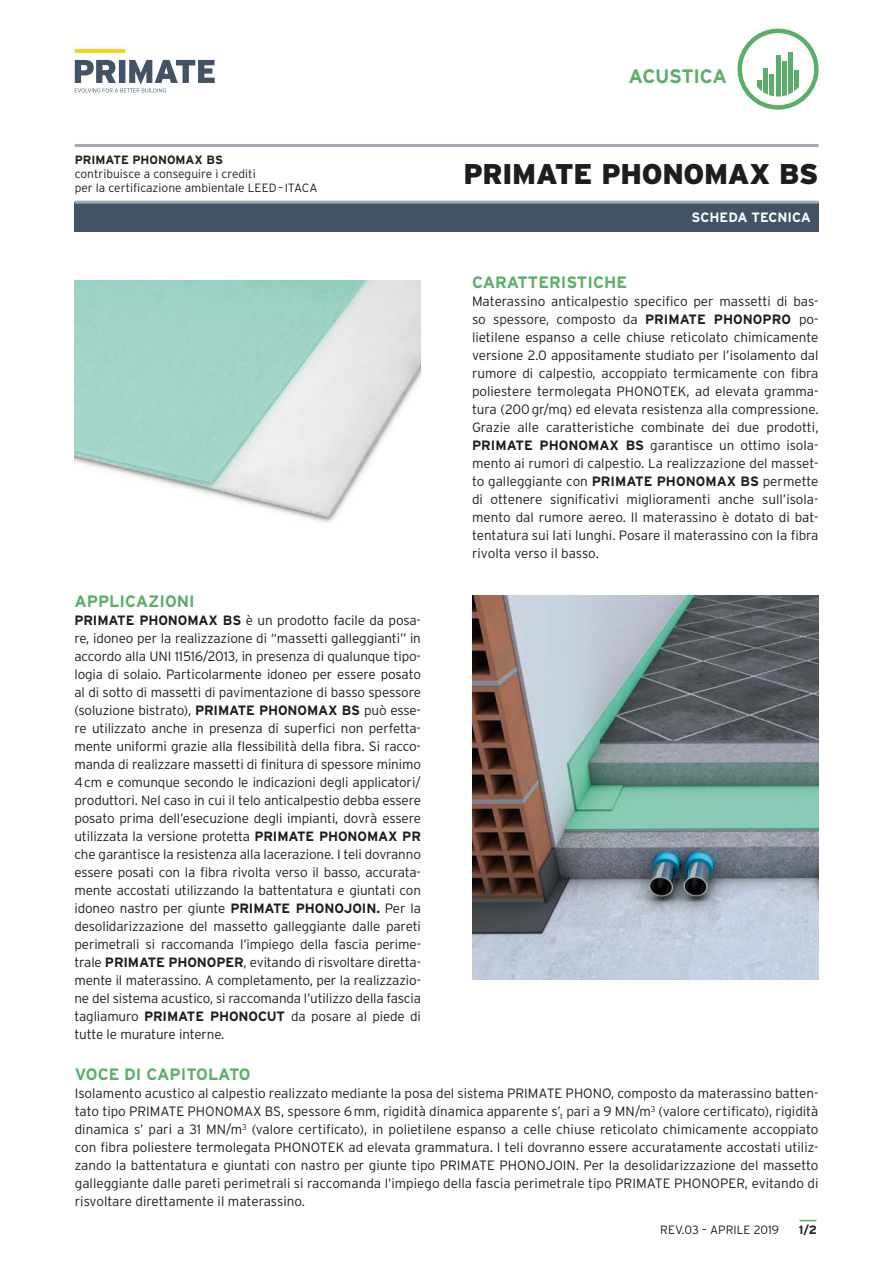
<style>
.page{position:relative;width:893px;height:1263px;background:#fff}
.page>*{position:absolute;margin:0;border:0;box-sizing:border-box;transform-origin:0 0}
.t1{font:900 28.5px "Interstate";letter-spacing:-.01em;color:#1d1d1b}
.t2{font:700 19.5px "Interstate";letter-spacing:-.02em;color:#5bae69}
.t3{font:700 16.5px "Interstate";color:#5bae69}
.t4{font:300 13.5px/18px "Interstate";letter-spacing:-.01em;color:#1d1d1b;text-align:justify}
.t5{font:700 13.5px "Interstate";color:#fff}
.t6{font:300 12px/14.4px "Interstate";color:#1d1d1b}
.t7{font:700 12px "Interstate";color:#1d1d1b}
.s1{font-weight:700}
</style>
<div class="page">
<div style="left:74px;top:202px;width:745px;height:30px;background:#415364"></div>
<img style="left:472px;top:595px;width:347px;height:384px">
<hr style="left:75px;top:201px;width:744px;height:3px;background:#a0a9b1">
<hr style="left:75px;top:144px;width:744px;height:3px;background:#a0a9b1">
<svg style="left:75px;top:49px;width:50px;height:4px"></svg>
<svg style="left:75px;top:60px;width:140px;height:32px"></svg>
<div style="left:737px;top:29px;width:82px;height:81px;border:4px solid #5bae69;border-radius:50%"></div>
<svg style="left:757px;top:80px;width:5px;height:11px"></svg>
<div style="left:763px;top:69px;width:5px;height:28px;background:#5bae69"></div>
<hr style="left:770px;top:74px;width:4px;height:23px;background:#5bae69">
<hr style="left:776px;top:55px;width:4px;height:42px;background:#5bae69">
<hr style="left:782px;top:61px;width:4px;height:36px;background:#5bae69">
<div style="left:788px;top:53px;width:5px;height:44px;background:#5bae69"></div>
<svg style="left:794px;top:70px;width:5px;height:22px"></svg>
<img style="left:74px;top:280px;width:347px;height:242px">
<svg style="left:799px;top:1220px;width:17px;height:1px"></svg>
<p class="t7" style="left:75px;top:153px;width:150px">PRIMATE PHONOMAX BS</p>
<p class="t6" style="left:75px;top:166px;width:244px">contribuisce a conseguire i crediti<br>per la certificazione ambientale LEED– ITACA</p>
<h2 class="t2" style="left:628px;top:65px;width:100px">ACUSTICA</h2>
<h1 class="t1" style="left:463px;top:157px;width:357px">PRIMATE PHONOMAX BS</h1>
<p class="t5" style="left:692px;top:210px;width:121px">SCHEDA TECNICA</p>
<p class="t3" style="left:472px;top:273px;width:157px">CARATTERISTICHE</p>
<p class="t4" style="left:472px;top:292px;width:348px">Materassino anticalpestio specifico per massetti di bas&shy;so spessore, composto da <span class="s1">PRIMATE PHONOPRO</span> po&shy;lietilene espanso a celle chiuse reticolato chimicamente versione 2.0 appositamente studiato per l’isolamento dal rumore di calpestio, accoppiato termicamente con fibra poliestere termolegata PHONOTEK, ad elevata gramma&shy;tura (200gr/mq) ed elevata resistenza alla compressione.<br>Grazie alle caratteristiche combinate dei due prodotti, <span class="s1">PRIMATE PHONOMAX BS</span> garantisce un ottimo isola&shy;mento ai rumori di calpestio. La realizzazione del masset&shy;to galleggiante con <span class="s1">PRIMATE PHONOMAX BS</span> permette di ottenere significativi miglioramenti anche sull’isola&shy;mento dal rumore aereo. Il materassino è dotato di bat&shy;tentatura sui lati lunghi. Posare il materassino con la fibra rivolta verso il basso.</p>
<p class="t3" style="left:74px;top:592px;width:122px">APPLICAZIONI</p>
<p class="t4" style="left:74px;top:611px;width:348px"><span class="s1">PRIMATE PHONOMAX BS</span> è un prodotto facile da posa&shy;re, idoneo per la realizzazione di “massetti galleggianti” in accordo alla UNI 11516/2013, in presenza di qualunque tipo&shy;logia di solaio. Particolarmente idoneo per essere posato al di sotto di massetti di pavimentazione di basso spessore (soluzione bistrato), <span class="s1">PRIMATE PHONOMAX BS</span> può esse&shy;re utilizzato anche in presenza di superfici non perfetta&shy;mente uniformi grazie alla flessibilità della fibra. Si racco&shy;manda di realizzare massetti di finitura di spessore minimo 4cm e comunque secondo le indicazioni degli applicatori/ produttori. Nel caso in cui il telo anticalpestio debba essere posato prima dell’esecuzione degli impianti, dovrà essere utilizzata la versione protetta <span class="s1">PRIMATE PHONOMAX PR </span>che garantisce la resistenza alla lacerazione. I teli dovranno essere posati con la fibra rivolta verso il basso, accurata&shy;mente accostati utilizzando la battentatura e giuntati con idoneo nastro per giunte <span class="s1">PRIMATE PHONOJOIN.</span> Per la desolidarizzazione del massetto galleggiante dalle pareti perimetrali si raccomanda l’impiego della fascia perime&shy;trale <span class="s1">PRIMATE PHONOPER</span>, evitando di risvoltare diretta&shy;mente il materassino. A completamento, per la realizzazio&shy;ne del sistema acustico, si raccomanda l’utilizzo della fascia tagliamuro <span class="s1">PRIMATE PHONOCUT</span> da posare al piede di tutte le murature interne.</p>
<p class="t3" style="left:75px;top:1065px;width:177px">VOCE DI CAPITOLATO</p>
<p class="t4" style="left:75px;top:1084px;width:745px">Isolamento acustico al calpestio realizzato mediante la posa del sistema PRIMATE PHONO, composto da materassino batten&shy;tato tipo PRIMATE PHONOMAX BS, spessore 6mm, rigidità dinamica apparente s’<sub>t</sub> pari a 9 MN/m<sup>3</sup> (valore certificato), rigidità dinamica s’ pari a 31 MN/m<sup>3</sup> (valore certificato), in polietilene espanso a celle chiuse reticolato chimicamente accoppiato con fibra poliestere termolegata PHONOTEK ad elevata grammatura. I teli dovranno essere accuratamente accostati utiliz&shy;zando la battentatura e giuntati con nastro per giunte tipo PRIMATE PHONOJOIN. Per la desolidarizzazione del massetto galleggiante dalle pareti perimetrali si raccomanda l’impiego della fascia perimetrale tipo PRIMATE PHONOPER, evitando di risvoltare direttamente il materassino.</p>
<p class="t6" style="left:660px;top:1222px;width:120px">REV.03 – APRILE 2019</p>
<p class="t7" style="left:799px;top:1223px;width:19px">1/2</p>
</div>
